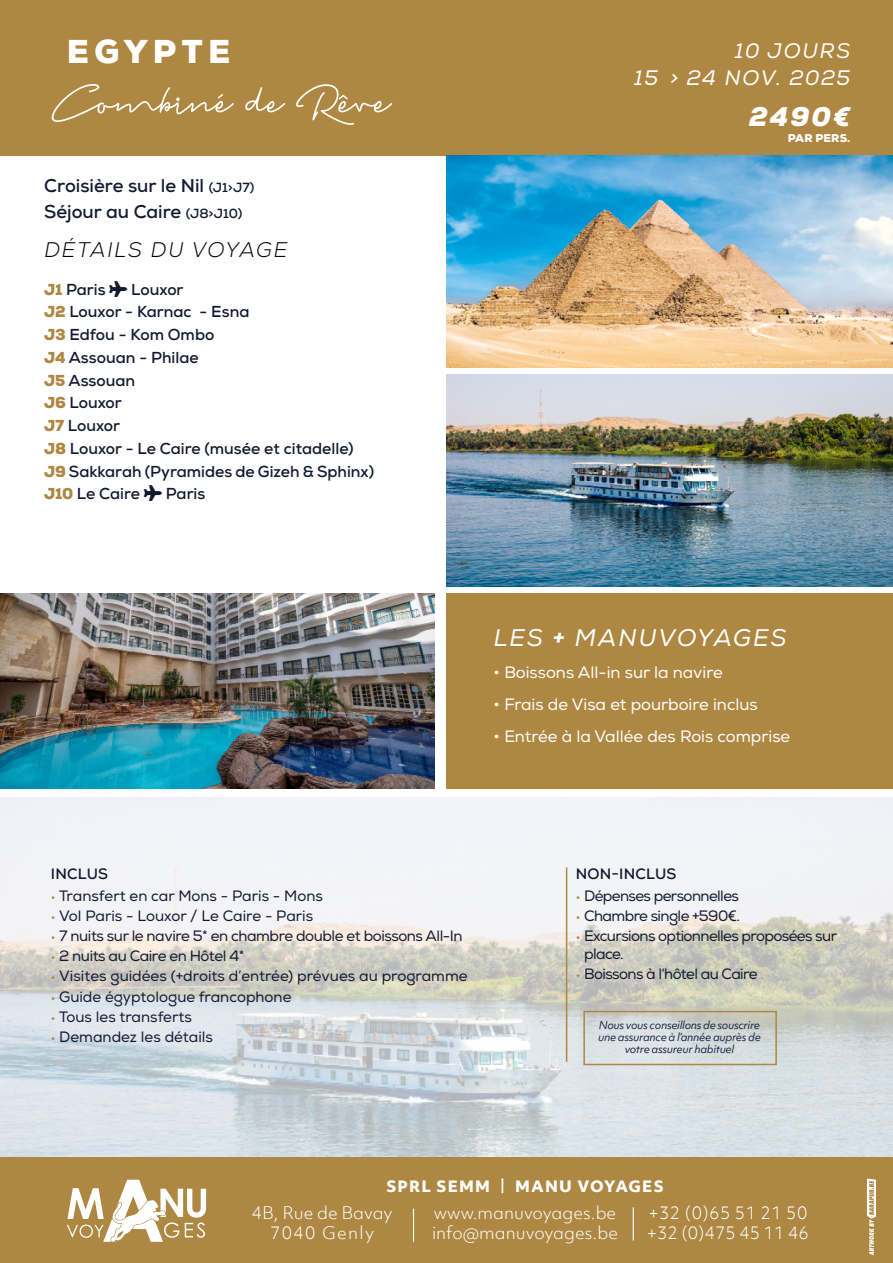
<style>
.page{position:relative;width:893px;height:1263px;background:#fff}
.page>*{position:absolute;margin:0;border:0;box-sizing:border-box;transform-origin:0 0}
.t1{font:58.5px "Madelon Script";color:#fff}
.t2{font:900 33px "Nexa";letter-spacing:.165em;color:#fff}
.t3{font:italic 900 27px "Nexa";color:#fff}
.t4{font:italic 24px "Nexa";letter-spacing:.08em;color:#fff}
.t5{font:italic 300 21.15px "Nexa";letter-spacing:.085em;color:#000}
.t6{font:italic 21px/27px "Nexa";letter-spacing:.07em;color:#fff;text-align:right}
.t7{font:700 18.45px/26px "Nexa";color:#14192f}
.t8{font:300 16.65px/20px "Objektiv Mk 1";color:#fff}
.t9{font:16.5px "Nexa";color:#fff}
.t10{font:700 15.9px/22.8px "Nexa";color:#14192f}
.t11{font:15px/18px "Nexa";letter-spacing:-.03em;color:#14192f}
.t12{font:15px "Nexa";color:#14192f}
.t13{font:800 15px "Objektiv Mk 1";letter-spacing:.08em;color:#fff}
.t14{font:700 15px "Nexa";letter-spacing:.015em;color:#14192f}
.t15{font:900 11.25px "Nexa";letter-spacing:.015em;color:#fff}
.t16{font:italic 10.5px/12px "Objektiv Mk 1";letter-spacing:-.03em;color:#182442;text-align:center}
.s1{font-size:13.2px}
.s2{font-weight:900;color:#ae8742}
.s3{font-weight:800}
.s4{font-size:12px;color:#ae8742}
.s5{font-weight:500;font-size:13.5px}
</style>
<div class="page">
<img style="left:0;top:797px;width:893px;height:360px">
<div style="left:446px;top:593px;width:447px;height:196px;background:#ae8742"></div>
<div style="left:0;top:0;width:893px;height:156px;background:#ae8742"></div>
<img style="left:446px;top:156px;width:447px;height:212px">
<img style="left:446px;top:375px;width:447px;height:212px">
<hr style="left:566px;top:867px;width:1px;height:195px;background:#ae8742">
<img style="left:0;top:593px;width:435px;height:196px">
<div style="left:0;top:1157px;width:893px;height:106px;background:#ae8742"></div>
<div style="left:583px;top:1011px;width:194px;height:54px;border:2px solid #ae8742"></div>
<hr style="left:413px;top:1209px;width:1px;height:33px;background:#fff">
<hr style="left:633px;top:1207px;width:1px;height:33px;background:#fff">
<svg style="left:67px;top:1180px;width:139px;height:62px"></svg>
<svg style="left:867px;top:1179px;width:9px;height:76px"></svg>
<h2 class="t2" style="left:67px;top:30px;width:165px">EGYPTE</h2>
<h1 class="t1" style="left:52px;top:66px;width:341px">Combiné de Rêve</h1>
<p class="t7" style="left:44px;top:173px;width:212px">Croisière sur le Nil <span class="s1">(J1&gt;J7)<br></span>Séjour au Caire <span class="s1">(J8&gt;J10)</span></p>
<h3 class="t5" style="left:44px;top:237px;width:245px">DÉTAILS DU VOYAGE</h3>
<p class="t10" style="left:44px;top:278px;width:63px"><span class="s2">J1</span> Paris</p>
<p class="t10" style="left:44px;top:278px;width:331px;text-indent:87px">Louxor<br><span class="s2">J2</span> Louxor - Karnac - Esna<br><span class="s2">J3</span> Edfou - Kom Ombo<br><span class="s2">J4</span> Assouan - Philae<br><span class="s2">J5</span> Assouan<br><span class="s2">J6</span> Louxor<br><span class="s2">J7</span> Louxor<br><span class="s2">J8</span> Louxor - Le Caire (musée et citadelle)<br><span class="s2">J9</span> Sakkarah (Pyramides de Gizeh &amp; Sphinx)<br><span class="s2">J10</span> Le Caire</p>
<p class="t10" style="left:166px;top:482px;width:41px">Paris</p>
<h3 class="t6" style="left:634px;top:38px;width:218px">10 JOURS<br>15 &gt; 24 NOV. 2025</h3>
<h3 class="t3" style="left:749px;top:99px;width:103px">2490€</h3>
<p class="t15" style="left:788px;top:131px;width:64px">PAR PERS.</p>
<h3 class="t4" style="left:494px;top:623px;width:294px">LES <span class="s3">+</span> MANUVOYAGES</h3>
<p class="t9" style="left:494px;top:663px;width:231px">• Boissons All-in sur la navire</p>
<p class="t9" style="left:494px;top:694px;width:266px">• Frais de Visa et pourboire inclus</p>
<p class="t9" style="left:494px;top:726px;width:298px">• Entrée à la Vallée des Rois comprise</p>
<p class="t14" style="left:51px;top:864px;width:59px">INCLUS</p>
<p class="t12" style="left:51px;top:887px;width:274px"><span class="s4">•</span> Transfert en car Mons - Paris - Mons</p>
<p class="t12" style="left:51px;top:907px;width:264px"><span class="s4">•</span> Vol Paris - Louxor / Le Caire - Paris</p>
<p class="t11" style="left:51px;top:927px;width:413px"><span class="s4">•</span> 7 nuits sur le navire 5* en chambre double et boissons All-In</p>
<p class="t11" style="left:51px;top:947px;width:195px"><span class="s4">•</span> 2 nuits au Caire en Hôtel 4*</p>
<p class="t12" style="left:51px;top:967px;width:418px"><span class="s4">•</span> Visites guidées (+droits d’entrée) prévues au programme</p>
<p class="t12" style="left:51px;top:987px;width:242px"><span class="s4">•</span> Guide égyptologue francophone</p>
<p class="t12" style="left:51px;top:1007px;width:143px"><span class="s4">•</span> Tous les transferts</p>
<p class="t12" style="left:51px;top:1027px;width:164px"><span class="s4">•</span> Demandez les détails</p>
<p class="t14" style="left:576px;top:864px;width:102px">NON-INCLUS</p>
<p class="t11" style="left:576px;top:887px;width:165px"><span class="s4">•</span> Dépenses personnelles</p>
<p class="t11" style="left:576px;top:907px;width:166px"><span class="s4">•</span> Chambre single +590€.</p>
<p class="t11" style="left:584px;top:927px;width:254px;text-indent:-8px"><span class="s4">•</span> Excursions optionnelles proposées sur place.</p>
<p class="t11" style="left:576px;top:965px;width:183px"><span class="s4">•</span> Boissons à l‘hôtel au Caire</p>
<p class="t16" style="left:598px;top:1019px;width:164px">Nous vous conseillons de souscrire une assurance à l’année auprès de votre assureur habituel</p>
<p class="t13" style="left:386px;top:1175px;width:279px">SPRL SEMM <span class="s5">|</span> MANU VOYAGES</p>
<p class="t8" style="left:252px;top:1203px;width:142px;text-align:center">4B, Rue de Bavay<br>7040 Genly</p>
<p class="t8" style="left:432px;top:1203px;width:187px">www.manuvoyages.be info@manuvoyages.be</p>
<p class="t8" style="left:647px;top:1203px;width:164px">+32 (0)65 51 21 50 +32 (0)475 45 11 46</p>
</div>
